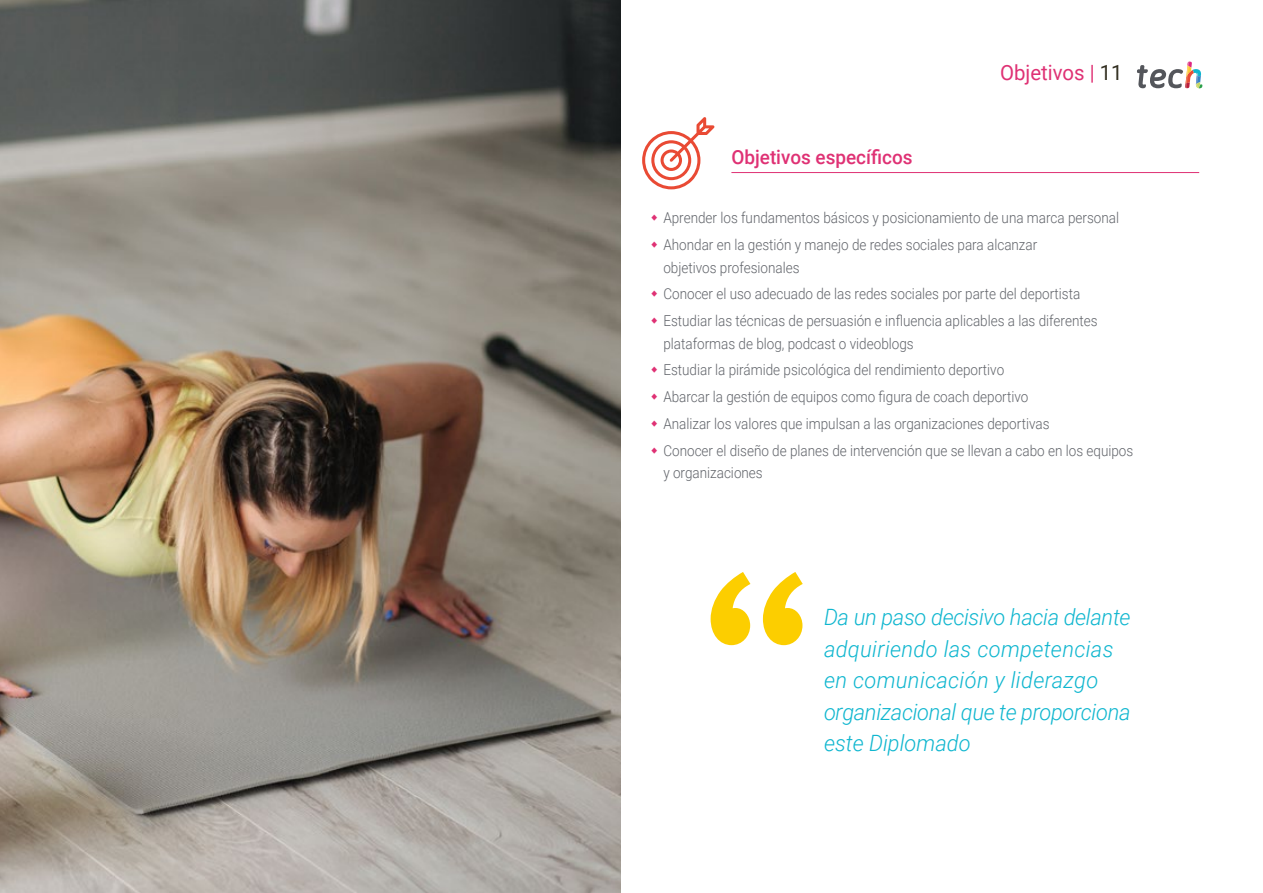
<style>
.page{position:relative;width:1263px;height:893px;background:#fff}
.page>*{position:absolute;margin:0;border:0;box-sizing:border-box;transform-origin:0 0}
.t1{font:italic 300 22.5px/31.5px "Roboto";color:#0fb6cf}
.t2{font:21px "Roboto";color:#df3174}
.t3{font:500 19.5px "Roboto";color:#df3174}
.t4{font:300 15px/26.7px "Roboto";color:#61646a;scale:.9 1}
.s1{color:#312e20}
</style>
<div class="page">
<img style="left:0;top:0;width:621px;height:893px">
<svg style="left:1137px;top:62px;width:65px;height:27px"></svg>
<svg style="left:711px;top:572px;width:92px;height:73px"></svg>
<hr style="left:731px;top:172px;width:468px;height:1px;background:#df3174">
<svg style="left:642px;top:117px;width:72px;height:72px"></svg>
<h3 class="t3" style="left:731px;top:144px;width:183px">Objetivos específicos</h3>
<h2 class="t2" style="left:1000px;top:57px;width:124px">Objetivos | <span class="s1">11</span></h2>
<p class="t4" style="left:663px;top:204px;width:508px">Aprender los fundamentos básicos y posicionamiento de una marca personal<br>Ahondar en la gestión y manejo de redes sociales para alcanzar</p>
<p class="t4" style="left:663px;top:253px;width:484px">objetivos profesionales<br>Conocer el uso adecuado de las redes sociales por parte del deportista<br>Estudiar las técnicas de persuasión e influencia aplicables a las diferentes</p>
<p class="t4" style="left:663px;top:329px;width:524px">plataformas de blog, podcast o videoblogs<br>Estudiar la pirámide psicológica del rendimiento deportivo<br>Abarcar la gestión de equipos como figura de coach deportivo<br>Analizar los valores que impulsan a las organizaciones deportivas<br>Conocer el diseño de planes de intervención que se llevan a cabo en los equipos</p>
<p class="t4" style="left:663px;top:459px;width:112px">y organizaciones</p>
<h1 class="t1" style="left:824px;top:601px;width:308px">Da un paso decisivo hacia delante adquiriendo las competencias en comunicación y liderazgo organizacional que te proporciona este Diplomado</h1>
</div>
